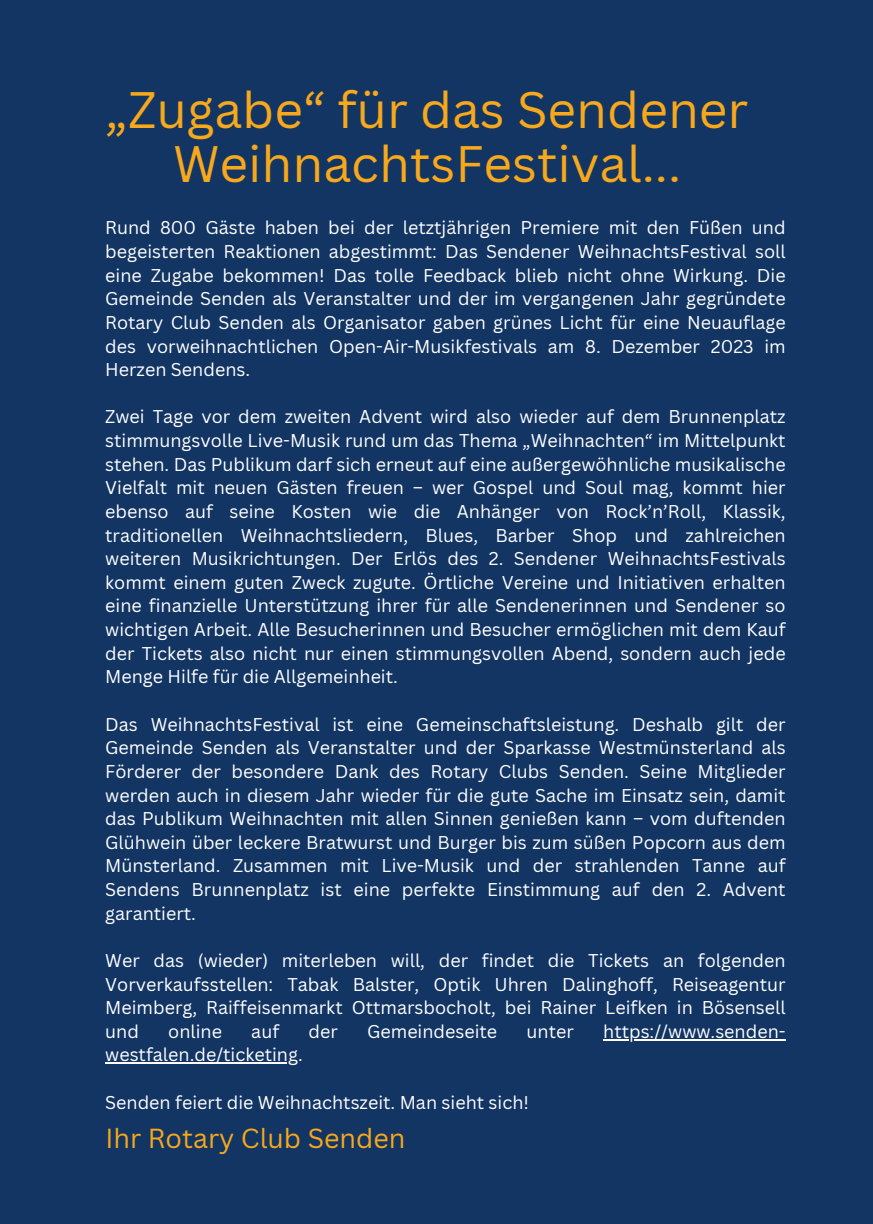
<style>
.page{position:relative;width:873px;height:1224px;background:#123564}
.page>*{position:absolute;margin:0;border:0;box-sizing:border-box;transform-origin:0 0}
.t1{font:50px/54.2px "Canva Sans";color:#f7a81b;text-align:center}
.t2{font:26.8px "Canva Sans";color:#f7a81b}
.t3{font:18px/23.6px "Canva Sans";color:#fff;text-align:justify}
</style>
<div class="page">
<hr style="left:603px;top:1039px;width:183px;height:1px;background:#fff">
<hr style="left:105px;top:1063px;width:193px;height:1px;background:#fff">
<p class="t1" style="left:106px;top:82px;width:644px">„Zugabe“ für das Sendener<br>WeihnachtsFestival...</p>
<p class="t3" style="left:105px;top:216px;width:682px">Rund 800 Gäste haben bei der letztjährigen Premiere mit den Füßen und begeisterten Reaktionen abgestimmt: Das Sendener WeihnachtsFestival soll eine Zugabe bekommen! Das tolle Feedback blieb nicht ohne Wirkung. Die Gemeinde Senden als Veranstalter und der im vergangenen Jahr gegründete Rotary Club Senden als Organisator gaben grünes Licht für eine Neuauflage des vorweihnachtlichen Open-Air-Musikfestivals am 8. Dezember 2023 im Herzen Sendens.</p>
<p class="t3" style="left:105px;top:405px;width:682px">Zwei Tage vor dem zweiten Advent wird also wieder auf dem Brunnenplatz stimmungsvolle Live-Musik rund um das Thema „Weihnachten“ im Mittelpunkt stehen. Das Publikum darf sich erneut auf eine außergewöhnliche musikalische Vielfalt mit neuen Gästen freuen – wer Gospel und Soul mag, kommt hier ebenso auf seine Kosten wie die Anhänger von Rock’n’Roll, Klassik, traditionellen Weihnachtsliedern, Blues, Barber Shop und zahlreichen weiteren Musikrichtungen. Der Erlös des 2. Sendener WeihnachtsFestivals kommt einem guten Zweck zugute. Örtliche Vereine und Initiativen erhalten eine finanzielle Unterstützung ihrer für alle Sendenerinnen und Sendener so wichtigen Arbeit. Alle Besucherinnen und Besucher ermöglichen mit dem Kauf der Tickets also nicht nur einen stimmungsvollen Abend, sondern auch jede Menge Hilfe für die Allgemeinheit.</p>
<p class="t3" style="left:105px;top:712px;width:682px">Das WeihnachtsFestival ist eine Gemeinschaftsleistung. Deshalb gilt der Gemeinde Senden als Veranstalter und der Sparkasse Westmünsterland als Förderer der besondere Dank des Rotary Clubs Senden. Seine Mitglieder werden auch in diesem Jahr wieder für die gute Sache im Einsatz sein, damit das Publikum Weihnachten mit allen Sinnen genießen kann – vom duftenden Glühwein über leckere Bratwurst und Burger bis zum süßen Popcorn aus dem Münsterland. Zusammen mit Live-Musik und der strahlenden Tanne auf Sendens Brunnenplatz ist eine perfekte Einstimmung auf den 2. Advent garantiert.</p>
<p class="t3" style="left:105px;top:948px;width:682px">Wer das (wieder) miterleben will, der findet die Tickets an folgenden Vorverkaufsstellen: Tabak Balster, Optik Uhren Dalinghoff, Reiseagentur Meimberg, Raiffeisenmarkt Ottmarsbocholt, bei Rainer Leifken in Bösensell und</p>
<p class="t3" style="left:168px;top:1019px;width:55px">online</p>
<p class="t3" style="left:251px;top:1019px;width:29px">auf</p>
<p class="t3" style="left:309px;top:1019px;width:31px">der</p>
<p class="t3" style="left:367px;top:1019px;width:132px">Gemeindeseite</p>
<p class="t3" style="left:527px;top:1019px;width:49px">unter</p>
<p class="t3" style="left:603px;top:1019px;width:184px">https://www.senden-</p>
<p class="t3" style="left:105px;top:1043px;width:199px">westfalen.de/ticketing.</p>
<p class="t3" style="left:105px;top:1090px;width:425px">Senden feiert die Weihnachtszeit. Man sieht sich!</p>
<p class="t2" style="left:105px;top:1119px;width:301px">Ihr Rotary Club Senden</p>
</div>
